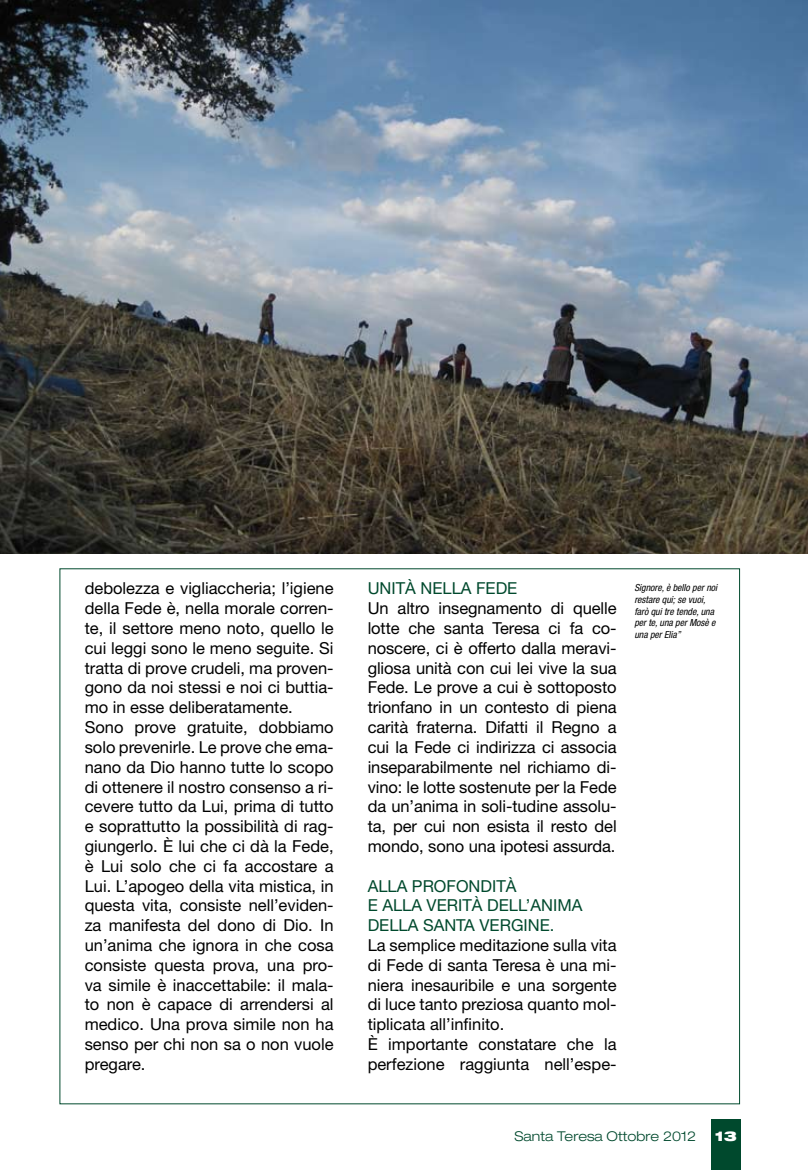
<style>
.page{position:relative;width:808px;height:1170px;background:#fff}
.page>*{position:absolute;margin:0;border:0;box-sizing:border-box;transform-origin:0 0}
.t1{font:16.5px/19.8px "Helvetica Neue";color:#000}
.t2{font:16.5px/19.8px "Helvetica Neue";color:#00492d}
.t3{font:300 expanded 13.5px "Helvetica Neue";color:#00492d}
.t4{font:900 expanded 13.5px "Helvetica Neue";color:#fff}
.t5{font:italic condensed 9.75px/11.7px "Helvetica Neue";color:#000}
</style>
<div class="page">
<div style="left:711px;top:1119px;width:30px;height:50px;background:#00492d"></div>
<img style="left:0;top:0;width:808px;height:553px">
<p class="t1" style="left:85px;top:578px;width:250px">debolezza e vigliaccheria; l’igiene della Fede è, nella morale corren&shy;te, il settore meno noto, quello le cui leggi sono le meno seguite. Si tratta di prove crudeli, ma proven&shy;gono da noi stessi e noi ci buttia&shy;mo in esse deliberatamente.<br>Sono prove gratuite, dobbiamo solo prevenirle. Le prove che ema&shy;nano da Dio hanno tutte lo scopo di ottenere il nostro consenso a ri&shy;cevere tutto da Lui, prima di tutto e soprattutto la possibilità di rag&shy;giungerlo. È lui che ci dà la Fede, è Lui solo che ci fa accostare a<br>Lui. L’apogeo della vita mistica, in questa vita, consiste nell’eviden&shy;za manifesta del dono di Dio. In un’anima che ignora in che cosa consiste questa prova, una pro&shy;va simile è inaccettabile: il mala&shy;to non è capace di arrendersi al medico. Una prova simile non ha senso per chi non sa o non vuole pregare.</p>
<p class="t2" style="left:368px;top:578px;width:151px">UNITÀ NELLA FEDE</p>
<p class="t1" style="left:368px;top:598px;width:250px;text-align:justify">Un altro insegnamento di quelle lotte che santa Teresa ci fa co&shy;noscere, ci è offerto dalla meravi&shy;gliosa unità con cui lei vive la sua Fede. Le prove a cui è sottoposto trionfano in un contesto di piena carità fraterna. Difatti il Regno a cui la Fede ci indirizza ci associa inseparabilmente nel richiamo di&shy;vino: le lotte sostenute per la Fede da un’anima in soli-tudine assolu&shy;ta, per cui non esista il resto del mondo, sono una ipotesi assurda.</p>
<p class="t2" style="left:368px;top:875px;width:216px">ALLA PROFONDITÀ<br>E ALLA VERITÀ DELL’ANIMA<br>DELLA SANTA VERGINE.</p>
<p class="t1" style="left:368px;top:934px;width:250px">La semplice meditazione sulla vita di Fede di santa Teresa è una mi&shy;niera inesauribile e una sorgente di luce tanto preziosa quanto mol&shy;tiplicata all’infinito.<br>È importante constatare che la perfezione raggiunta nell’espe-</p>
<p class="t5" style="left:634px;top:581px;width:84px">Signore, è bello per noi restare qui; se vuoi, farò qui tre tende, una per te, una per Mosè e una per Elia”</p>
<p class="t3" style="left:515px;top:1127px;width:183px">Santa Teresa Ottobre 2012</p>
<p class="t4" style="left:715px;top:1126px;width:24px">13</p>
</div>
